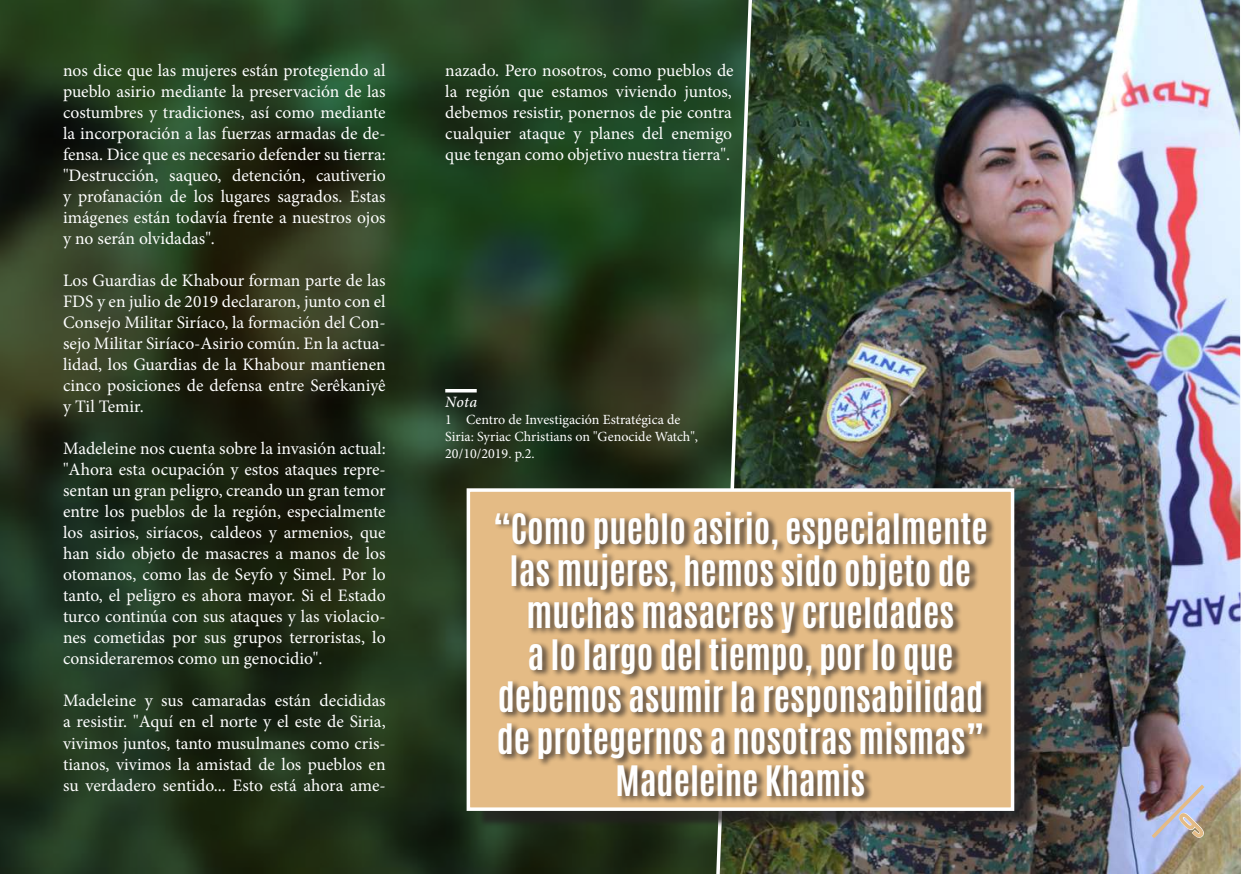
<style>
.page{position:relative;width:1241px;height:874px;background:#fff}
.page>*{position:absolute;margin:0;border:0;box-sizing:border-box;transform-origin:0 0}
.t1{font:700 35px/42px "Antonio";color:#fff;text-align:center}
.t2{font:17.5px/21px "Minion Pro";color:#fff;text-align:justify}
.t3{font:italic 500 15.75px "Minion Pro";color:#fff}
.t4{font:14px/16.8px "Minion Pro";color:#fff}
</style>
<div class="page">
<img style="left:0;top:0;width:714px;height:873px">
<img style="left:714px;top:0;width:526px;height:873px">
<hr style="left:445px;top:389px;width:31px;height:3px;background:#fff">
<div style="left:477px;top:494px;width:558px;height:333px;background:#231f20;opacity:.75"></div>
<div style="left:468px;top:490px;width:544px;height:318px;background:#e4bb85"></div>
<div style="left:494px;top:508px;width:501px;height:295px;background:#231f20;opacity:.75"></div>
<div style="left:466px;top:488px;width:548px;height:322px;border:4px solid #fff"></div>
<svg style="left:1147px;top:780px;width:60px;height:61px;background:#9f96a6"></svg>
<p class="t2" style="left:63px;top:60px;width:324px">nos dice que las mujeres están protegiendo al pueblo asirio mediante la preservación de las costumbres y tradiciones, así como mediante la incorporación a las fuerzas armadas de de&shy;fensa. Dice que es necesario defender su tierra: "Destrucción, saqueo, detención, cautiverio y profanación de los lugares sagrados. Estas imágenes están todavía frente a nuestros ojos y no serán olvidadas".</p>
<p class="t2" style="left:63px;top:270px;width:324px">Los Guardias de Khabour forman parte de las FDS y en julio de 2019 declararon, junto con el Consejo Militar Siríaco, la formación del Con&shy;sejo Militar Siríaco-Asirio común. En la actua&shy;lidad, los Guardias de la Khabour mantienen cinco posiciones de defensa entre Serêkaniyê y Til Temir.</p>
<p class="t2" style="left:63px;top:438px;width:324px">Madeleine nos cuenta sobre la invasión actual: "Ahora esta ocupación y estos ataques repre&shy;sentan un gran peligro, creando un gran temor entre los pueblos de la región, especialmente los asirios, siríacos, caldeos y armenios, que han sido objeto de masacres a manos de los otomanos, como las de Seyfo y Simel. Por lo tanto, el peligro es ahora mayor. Si el Estado turco continúa con sus ataques y las violacio&shy;nes cometidas por sus grupos terroristas, lo consideraremos como un genocidio".</p>
<p class="t2" style="left:63px;top:690px;width:324px">Madeleine y sus camaradas están decididas a resistir. "Aquí en el norte y el este de Siria, vivimos juntos, tanto musulmanes como cris&shy;tianos, vivimos la amistad de los pueblos en su verdadero sentido... Esto está ahora ame-</p>
<p class="t2" style="left:445px;top:60px;width:290px">nazado. Pero nosotros, como pueblos de la región que estamos viviendo juntos, debemos resistir, ponernos de pie contra cualquier ataque y planes del enemigo que tengan como objetivo nuestra tierra".</p>
<p class="t3" style="left:445px;top:391px;width:33px">Nota</p>
<p class="t4" style="left:445px;top:411px;width:254px">1 Centro de Investigación Estratégica de<br>Siria: Syriac Christians on "Genocide Watch",<br>20/10/2019. p.2.</p>
<h1 class="t1" style="left:493px;top:507px;width:496px">“Como pueblo asirio, especialmente las mujeres, hemos sido objeto de muchas masacres y crueldades<br>a lo largo del tiempo, por lo que debemos asumir la responsabilidad de protegernos a nosotras mismas”<br>Madeleine Khamis</h1>
</div>
